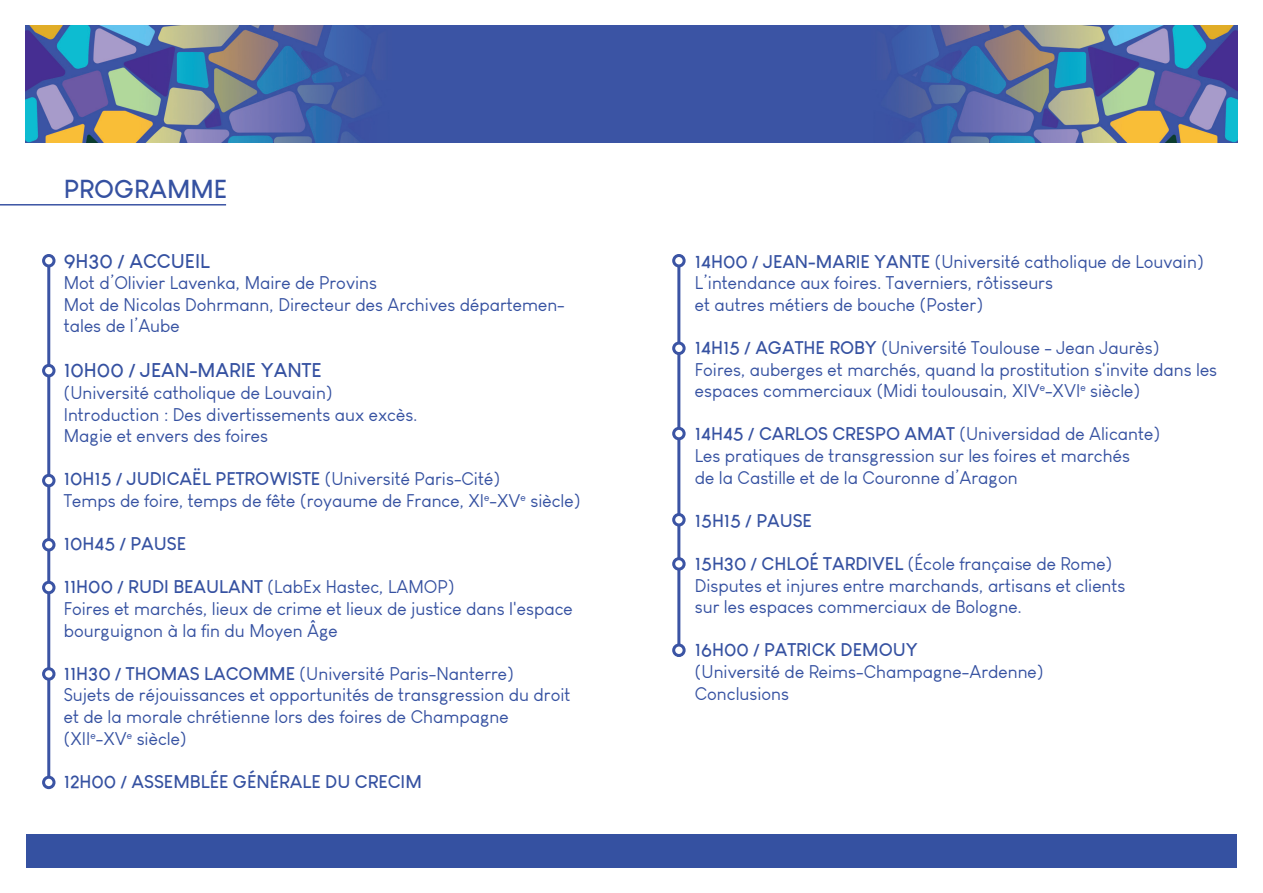
<style>
.page{position:relative;width:1263px;height:893px;background:#fff}
.page>*{position:absolute;margin:0;border:0;box-sizing:border-box;transform-origin:0 0}
.t1{font:700 25.5px "Louis George Cafe";color:#3551a1}
.t2{font:700 19.5px "Louis George Cafe";color:#3551a1}
.t3{font:18px/21.6px "Louis George Cafe";color:#3551a1}
.t4{font:700 18px "Louis George Cafe";color:#3551a1}
.s1{font-weight:400}
.s2{font-weight:700}
</style>
<div class="page">
<div style="left:631px;top:834px;width:606px;height:33px;background:#3551a1"></div>
<div style="left:26px;top:834px;width:605px;height:33px;background:#3551a1"></div>
<hr style="left:47px;top:258px;width:3px;height:529px;background:#3b54a4">
<hr style="left:677px;top:258px;width:3px;height:399px;background:#3b54a4">
<div style="left:44px;top:255px;width:10px;height:11px;background:#fff;border-radius:50%"></div>
<div style="left:42px;top:254px;width:13px;height:13px;border:3px solid #3b54a4;border-radius:50%"></div>
<div style="left:44px;top:777px;width:10px;height:11px;background:#fff;border-radius:50%"></div>
<div style="left:42px;top:776px;width:13px;height:13px;border:3px solid #3b54a4;border-radius:50%"></div>
<div style="left:674px;top:255px;width:10px;height:11px;background:#fff;border-radius:50%"></div>
<div style="left:672px;top:254px;width:14px;height:13px;border:3px solid #3b54a4;border-radius:50%"></div>
<div style="left:674px;top:343px;width:10px;height:10px;background:#fff;border-radius:50%"></div>
<div style="left:672px;top:342px;width:14px;height:13px;border:3px solid #3b54a4;border-radius:50%"></div>
<div style="left:674px;top:428px;width:10px;height:11px;background:#fff;border-radius:50%"></div>
<div style="left:672px;top:427px;width:14px;height:13px;border:3px solid #3b54a4;border-radius:50%"></div>
<div style="left:674px;top:515px;width:10px;height:10px;background:#fff;border-radius:50%"></div>
<div style="left:672px;top:513px;width:14px;height:13px;border:3px solid #3b54a4;border-radius:50%"></div>
<div style="left:674px;top:559px;width:10px;height:10px;background:#fff;border-radius:50%"></div>
<div style="left:672px;top:557px;width:14px;height:14px;border:3px solid #3b54a4;border-radius:50%"></div>
<div style="left:674px;top:645px;width:10px;height:10px;background:#fff;border-radius:50%"></div>
<div style="left:672px;top:643px;width:14px;height:14px;border:3px solid #3b54a4;border-radius:50%"></div>
<div style="left:44px;top:365px;width:10px;height:11px;background:#fff;border-radius:50%"></div>
<div style="left:42px;top:364px;width:13px;height:13px;border:3px solid #3b54a4;border-radius:50%"></div>
<div style="left:44px;top:475px;width:10px;height:11px;background:#fff;border-radius:50%"></div>
<div style="left:42px;top:474px;width:13px;height:13px;border:3px solid #3b54a4;border-radius:50%"></div>
<div style="left:44px;top:540px;width:10px;height:10px;background:#fff;border-radius:50%"></div>
<div style="left:42px;top:538px;width:13px;height:13px;border:3px solid #3b54a4;border-radius:50%"></div>
<div style="left:44px;top:582px;width:10px;height:11px;background:#fff;border-radius:50%"></div>
<div style="left:42px;top:581px;width:13px;height:13px;border:3px solid #3b54a4;border-radius:50%"></div>
<div style="left:44px;top:669px;width:10px;height:10px;background:#fff;border-radius:50%"></div>
<div style="left:42px;top:667px;width:13px;height:14px;border:3px solid #3b54a4;border-radius:50%"></div>
<img style="left:26px;top:26px;width:1211px;height:116px">
<hr style="left:0;top:204px;width:226px;height:2px;background:#3b54a4">
<p class="t1" style="left:64px;top:173px;width:165px">PROGRAMME</p>
<p class="t2" style="left:64px;top:248px;width:148px">9H30 / ACCUEIL</p>
<p class="t3" style="left:64px;top:272px;width:315px">Mot d’Olivier Lavenka, Maire de Provins</p>
<p class="t3" style="left:64px;top:294px;width:502px">Mot de Nicolas Dohrmann, Directeur des Archives départemen&shy;tales de l’Aube</p>
<p class="t2" style="left:64px;top:358px;width:259px">10H00 / JEAN-MARIE YANTE</p>
<p class="t3" style="left:64px;top:382px;width:270px">(Université catholique de Louvain)</p>
<p class="t3" style="left:64px;top:403px;width:355px">Introduction : Des divertissements aux excès.<br>Magie et envers des foires</p>
<p class="t4" style="left:64px;top:467px;width:438px">10H15 / JUDICAËL PETROWISTE <span class="s1">(Université Paris-Cité)</span></p>
<p class="t3" style="left:64px;top:490px;width:518px">Temps de foire, temps de fête (royaume de France, XI<sup>e</sup>-XV<sup>e</sup> siècle)</p>
<p class="t4" style="left:64px;top:532px;width:124px">10H45 / PAUSE</p>
<p class="t3" style="left:64px;top:576px;width:392px"><span class="s2">11H00 / RUDI BEAULANT</span> (LabEx Hastec, LAMOP)</p>
<p class="t3" style="left:64px;top:598px;width:510px">Foires et marchés, lieux de crime et lieux de justice dans l'espace bourguignon à la fin du Moyen Âge</p>
<p class="t3" style="left:64px;top:663px;width:452px"><span class="s2">11H30 / THOMAS LACOMME</span> (Université Paris-Nanterre)</p>
<p class="t3" style="left:64px;top:684px;width:508px">Sujets de réjouissances et opportunités de transgression du droit et de la morale chrétienne lors des foires de Champagne (XII<sup>e</sup>-XV<sup>e</sup> siècle)</p>
<p class="t4" style="left:64px;top:770px;width:360px">12H00 / ASSEMBLÉE GÉNÉRALE DU CRECIM</p>
<p class="t3" style="left:695px;top:250px;width:510px"><span class="s2">14H00 / JEAN-MARIE YANTE</span> (Université catholique de Louvain)</p>
<p class="t3" style="left:695px;top:272px;width:360px">L’intendance aux foires. Taverniers, rôtisseurs et autres métiers de bouche (Poster)</p>
<p class="t3" style="left:695px;top:337px;width:466px"><span class="s2">14H15 / AGATHE ROBY</span> (Université Toulouse - Jean Jaurès)</p>
<p class="t3" style="left:695px;top:358px;width:524px">Foires, auberges et marchés, quand la prostitution s'invite dans les espaces commerciaux (Midi toulousain, XIV<sup>e</sup>-XVI<sup>e</sup> siècle)</p>
<p class="t3" style="left:695px;top:423px;width:467px"><span class="s2">14H45 / CARLOS CRESPO AMAT</span> (Universidad de Alicante)</p>
<p class="t3" style="left:695px;top:445px;width:437px">Les pratiques de transgression sur les foires et marchés de la Castille et de la Couronne d’Aragon</p>
<p class="t4" style="left:695px;top:509px;width:119px">15H15 / PAUSE</p>
<p class="t3" style="left:695px;top:553px;width:419px"><span class="s2">15H30 / CHLOÉ TARDIVEL</span> (École française de Rome)</p>
<p class="t3" style="left:695px;top:574px;width:432px">Disputes et injures entre marchands, artisans et clients sur les espaces commerciaux de Bologne.</p>
<p class="t3" style="left:695px;top:639px;width:350px"><span class="s2">16H00 / PATRICK DEMOUY<br></span>(Université de Reims-Champagne-Ardenne)</p>
<p class="t3" style="left:695px;top:682px;width:96px">Conclusions</p>
</div>
